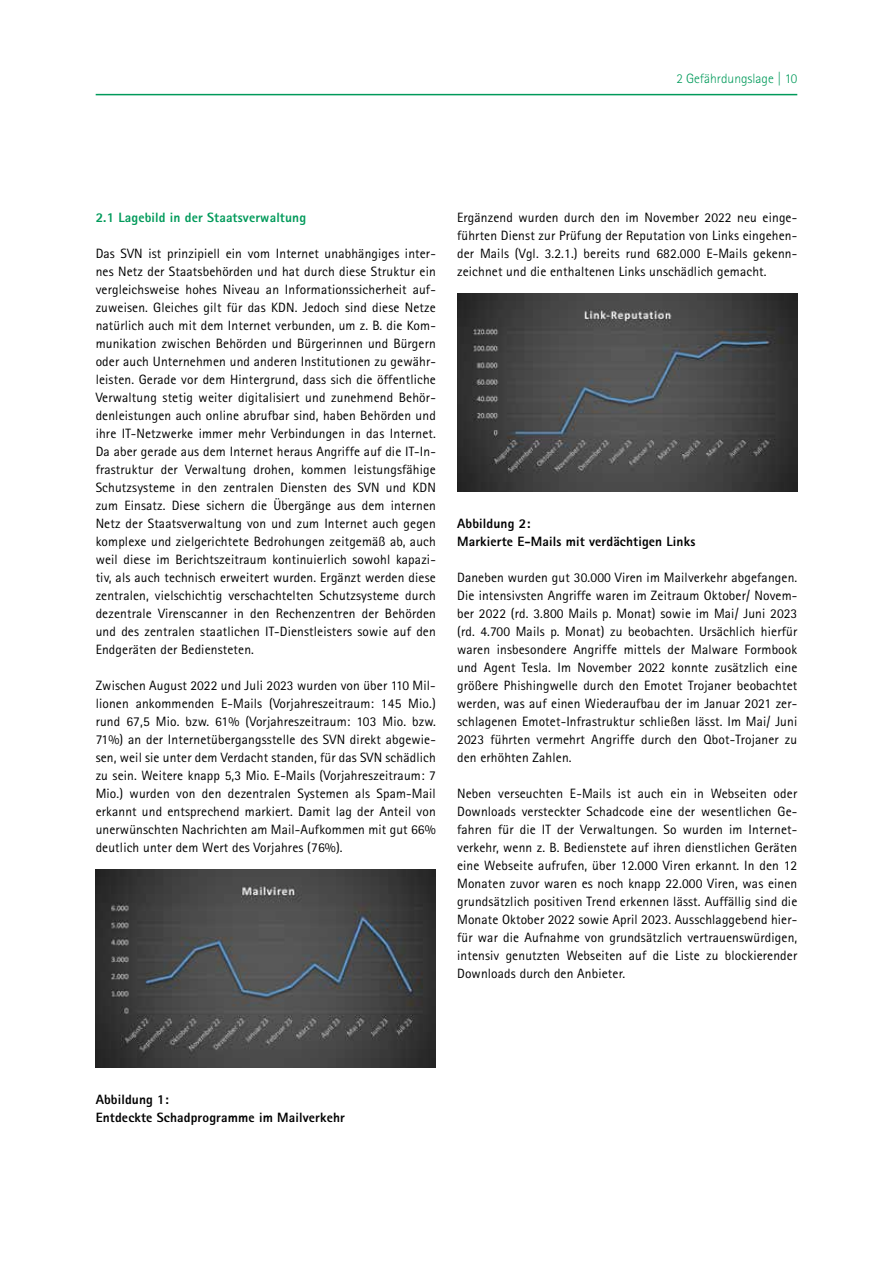
<style>
.page{position:relative;width:893px;height:1263px;background:#fff}
.page>*{position:absolute;margin:0;border:0;box-sizing:border-box;transform-origin:0 0}
.t1{font:13.5px/18px "Rotis Sans Serif Std";letter-spacing:.01em;color:#000;text-align:justify}
.t2{font:800 13.5px/18px "Rotis Sans Serif Std";letter-spacing:.01em;color:#000}
.t3{font:800 13.5px "Rotis Sans Serif Std";letter-spacing:.01em;color:#009a5a}
.t4{font:300 13.5px "Rotis Sans Serif Std";color:#009a5a}
</style>
<div class="page">
<img style="left:457px;top:294px;width:340px;height:198px">
<img style="left:96px;top:870px;width:340px;height:198px">
<hr style="left:96px;top:94px;width:701px;height:1px;background:#009a5a">
<p class="t4" style="left:676px;top:71px;width:122px">2 Gefährdungslage | 10</p>
<h2 class="t3" style="left:96px;top:209px;width:212px">2.1 Lagebild in der Staatsverwaltung</h2>
<p class="t1" style="left:96px;top:244px;width:342px">Das SVN ist prinzipiell ein vom Internet unabhängiges inter&shy;nes Netz der Staatsbehörden und hat durch diese Struktur ein vergleichsweise hohes Niveau an Informationssicherheit auf&shy;zuweisen. Gleiches gilt für das KDN. Jedoch sind diese Netze natürlich auch mit dem Internet verbunden, um z. B. die Kom&shy;munikation zwischen Behörden und Bürgerinnen und Bürgern oder auch Unternehmen und anderen Institutionen zu gewähr&shy;leisten. Gerade vor dem Hintergrund, dass sich die öffentliche Verwaltung stetig weiter digitalisiert und zunehmend Behör&shy;denleistungen auch online abrufbar sind, haben Behörden und ihre IT-Netzwerke immer mehr Verbindungen in das Internet.<br>Da aber gerade aus dem Internet heraus Angriffe auf die IT-In&shy;frastruktur der Verwaltung drohen, kommen leistungsfähige Schutzsysteme in den zentralen Diensten des SVN und KDN zum Einsatz. Diese sichern die Übergänge aus dem internen Netz der Staatsverwaltung von und zum Internet auch gegen komplexe und zielgerichtete Bedrohungen zeitgemäß ab, auch weil diese im Berichtszeitraum kontinuierlich sowohl kapazi&shy;tiv, als auch technisch erweitert wurden. Ergänzt werden diese zentralen, vielschichtig verschachtelten Schutzsysteme durch dezentrale Virenscanner in den Rechenzentren der Behörden und des zentralen staatlichen IT-Dienstleisters sowie auf den Endgeräten der Bediensteten.</p>
<p class="t1" style="left:96px;top:676px;width:342px">Zwischen August 2022 und Juli 2023 wurden von über 110 Mil&shy;lionen ankommenden E-Mails (Vorjahreszeitraum: 145 Mio.) rund 67,5 Mio. bzw. 61% (Vorjahreszeitraum: 103 Mio. bzw.<br>71%) an der Internetübergangsstelle des SVN direkt abgewie&shy;sen, weil sie unter dem Verdacht standen, für das SVN schädlich zu sein. Weitere knapp 5,3 Mio. E-Mails (Vorjahreszeitraum: 7<br>Mio.) wurden von den dezentralen Systemen als Spam-Mail erkannt und entsprechend markiert. Damit lag der Anteil von unerwünschten Nachrichten am Mail-Aufkommen mit gut 66% deutlich unter dem Wert des Vorjahres (76%).</p>
<p class="t1" style="left:457px;top:208px;width:342px">Ergänzend wurden durch den im November 2022 neu einge&shy;führten Dienst zur Prüfung der Reputation von Links eingehen&shy;der Mails (Vgl. 3.2.1.) bereits rund 682.000 E-Mails gekenn&shy;zeichnet und die enthaltenen Links unschädlich gemacht.</p>
<p class="t2" style="left:457px;top:514px;width:240px">Abbildung 2:<br>Markierte E-Mails mit verdächtigen Links</p>
<p class="t1" style="left:457px;top:568px;width:342px">Daneben wurden gut 30.000 Viren im Mailverkehr abgefangen.<br>Die intensivsten Angriffe waren im Zeitraum Oktober/ Novem&shy;ber 2022 (rd. 3.800 Mails p. Monat) sowie im Mai/ Juni 2023 (rd. 4.700 Mails p. Monat) zu beobachten. Ursächlich hierfür waren insbesondere Angriffe mittels der Malware Formbook und Agent Tesla. Im November 2022 konnte zusätzlich eine größere Phishingwelle durch den Emotet Trojaner beobachtet werden, was auf einen Wiederaufbau der im Januar 2021 zer&shy;schlagenen Emotet-Infrastruktur schließen lässt. Im Mai/ Juni 2023 führten vermehrt Angriffe durch den Qbot-Trojaner zu den erhöhten Zahlen.</p>
<p class="t1" style="left:457px;top:784px;width:342px">Neben verseuchten E-Mails ist auch ein in Webseiten oder Downloads versteckter Schadcode eine der wesentlichen Ge&shy;fahren für die IT der Verwaltungen. So wurden im Internet&shy;verkehr, wenn z. B. Bedienstete auf ihren dienstlichen Geräten eine Webseite aufrufen, über 12.000 Viren erkannt. In den 12<br>Monaten zuvor waren es noch knapp 22.000 Viren, was einen grundsätzlich positiven Trend erkennen lässt. Auffällig sind die Monate Oktober 2022 sowie April 2023. Ausschlaggebend hier&shy;für war die Aufnahme von grundsätzlich vertrauenswürdigen, intensiv genutzten Webseiten auf die Liste zu blockierender Downloads durch den Anbieter.</p>
<p class="t2" style="left:96px;top:1090px;width:251px">Abbildung 1:<br>Entdeckte Schadprogramme im Mailverkehr</p>
</div>
